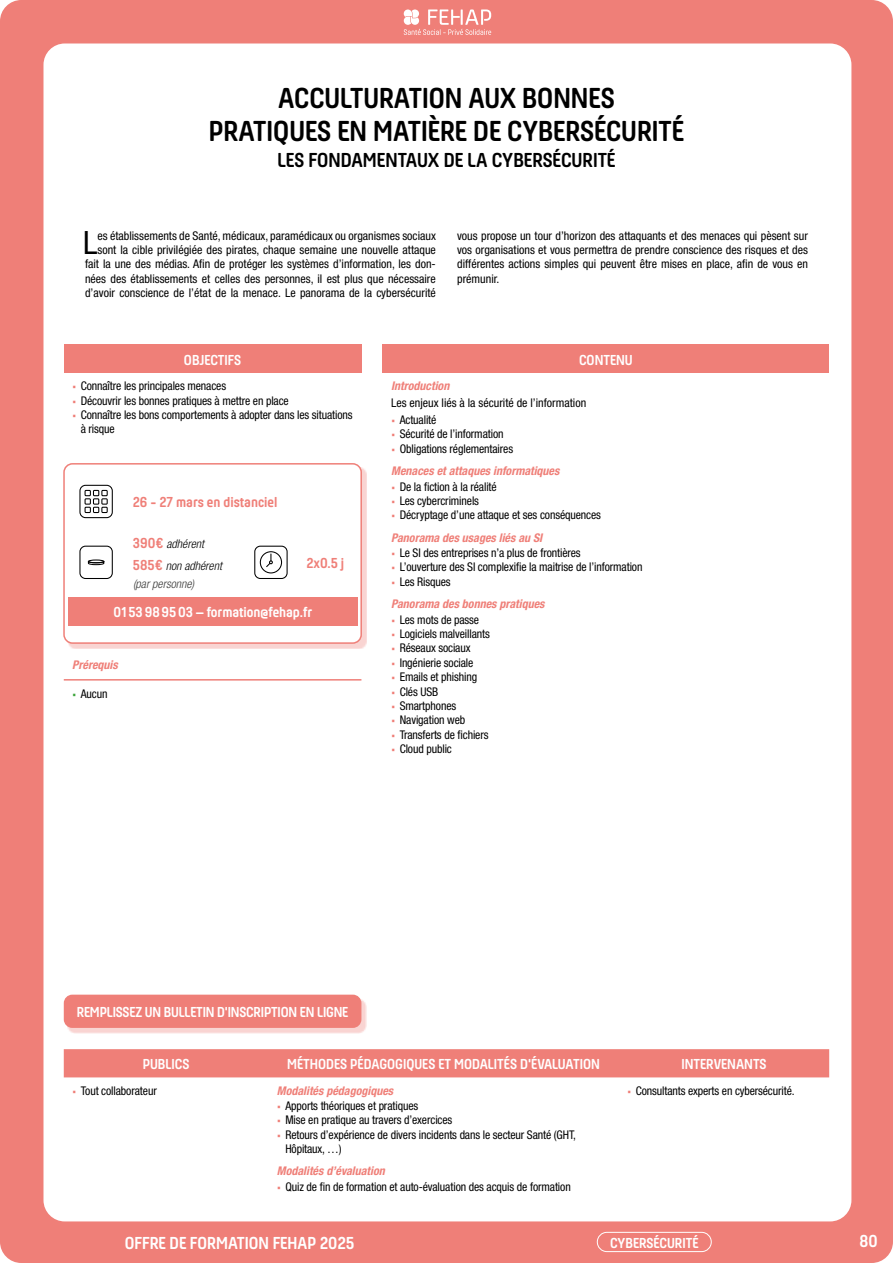
<style>
.page{position:relative;width:893px;height:1263px;background:#ef7f78}
.page>*{position:absolute;margin:0;border:0;box-sizing:border-box;transform-origin:0 0}
.t1{font:condensed 32.1px "Helvetica Neue LT Pro";color:#000}
.t2{font:700 30px/33px "Hansom FY";color:#000;text-align:center}
.t3{font:700 21px "Hansom FY";color:#000}
.t4{font:700 18px "Hansom FY";color:#fff}
.t5{font:700 15px "Hansom FY";color:#fff}
.t6{font:700 15px "Hansom FY";color:#ef7f78}
.t7{font:condensed 12px/14.4px "Helvetica Neue LT Pro";letter-spacing:-.01em;color:#000}
.t8{font:italic 700 condensed 12px/22.5px "Helvetica Neue LT Pro";color:#ef7f78}
.t9{font:italic 300 condensed 12px/22.2px "Helvetica Neue LT Pro";color:#000}
.t10{font:italic 300 condensed 12px "Helvetica Neue LT Pro";color:#3c3c3b}
.s1{font-family:"Acumin Variable Concept";font-stretch:normal;color:#ef7f78}
.s2{font-family:"Hansom FY";font-weight:700;font-style:normal;font-stretch:normal;font-size:15px;color:#ef7f78}
.s3{font-family:"Acumin Variable Concept";font-stretch:normal;color:#3ea53c}
.s4{font-family:"Acumin Variable Concept";font-weight:400;font-style:normal;font-stretch:normal}
.s5{font-weight:400;font-style:normal;color:#000}
.s6{font-weight:700;font-style:italic;color:#ef7f78}
</style>
<div class="page">
<div style="left:43px;top:43px;width:808px;height:1178px;background:#fff;border-radius:21px"></div>
<svg style="left:404px;top:9px;width:87px;height:26px"></svg>
<div style="left:597px;top:1232px;width:115px;height:20px;border:1px solid #fff;border-radius:10px"></div>
<div style="left:64px;top:1049px;width:765px;height:28px;background:#ef7f78"></div>
<hr style="left:64px;top:679px;width:297px;height:1px;background:#ef7f78">
<div style="left:383px;top:345px;width:446px;height:28px;background:#ef7f78"></div>
<div style="left:64px;top:345px;width:297px;height:28px;background:#ef7f78"></div>
<div style="left:67px;top:998px;width:300px;height:36px;background:#f9d4d2"></div>
<div style="left:64px;top:995px;width:297px;height:33px;background:#ef7f78;border-radius:9px"></div>
<div style="left:68px;top:468px;width:298px;height:181px;background:#f9d4d2"></div>
<div style="left:64px;top:464px;width:297px;height:179px;background:#fff;border-radius:9px"></div>
<div style="left:68px;top:597px;width:289px;height:28px;background:#ef7f78"></div>
<div style="left:79px;top:485px;width:34px;height:33px;border:1px solid #000;border-radius:6px"></div>
<svg style="left:85px;top:490px;width:14px;height:6px"></svg>
<div style="left:101px;top:490px;width:7px;height:6px;border:1px solid #000"></div>
<div style="left:85px;top:498px;width:6px;height:7px;border:1px solid #000"></div>
<div style="left:93px;top:498px;width:6px;height:7px;border:1px solid #000"></div>
<div style="left:101px;top:498px;width:7px;height:7px;border:1px solid #000"></div>
<svg style="left:85px;top:507px;width:14px;height:6px"></svg>
<div style="left:101px;top:507px;width:7px;height:6px;border:1px solid #000"></div>
<div style="left:79px;top:546px;width:34px;height:33px;border:1px solid #000;border-radius:6px"></div>
<div style="left:88px;top:559px;width:16px;height:4px;border:1px solid #000;border-radius:50%"></div>
<svg style="left:87px;top:560px;width:18px;height:6px"></svg>
<div style="left:260px;top:551px;width:22px;height:22px;border:1px solid #000;border-radius:50%"></div>
<svg style="left:266px;top:554px;width:7px;height:13px"></svg>
<div style="left:254px;top:546px;width:34px;height:33px;border:1px solid #000;border-radius:6px"></div>
<div style="left:63px;top:463px;width:299px;height:181px;border:2px solid #ef7f78;border-radius:9px"></div>
<h2 class="t2" style="left:209px;top:81px;width:477px">ACCULTURATION AUX BONNES<br>PRATIQUES EN MATIÈRE DE CYBERSÉCURITÉ</h2>
<h3 class="t3" style="left:277px;top:148px;width:340px">LES FONDAMENTAUX DE LA CYBERSÉCURITÉ</h3>
<p class="t7" style="left:85px;top:228px;width:352px;text-align:right">es établissements de Santé, médicaux, paramédicaux ou organismes sociaux sont la cible privilégiée des pirates, chaque semaine une nouvelle attaque fait la une des médias. Afin de protéger les systèmes d’information, les don&shy;nées des établissements et celles des personnes, il est plus que nécessaire d’avoir conscience de l’état de la menace. Le panorama de la cybersécurité</p>
<p class="t7" style="left:457px;top:228px;width:352px;text-align:justify">vous propose un tour d’horizon des attaquants et des menaces qui pèsent sur vos organisations et vous permettra de prendre conscience des risques et des différentes actions simples qui peuvent être mises en place, afin de vous en prémunir.</p>
<h1 class="t1" style="left:83px;top:224px;width:16px">L</h1>
<p class="t5" style="left:184px;top:351px;width:59px">OBJECTIFS</p>
<p class="t7" style="left:72px;top:378px;width:155px"><span class="s1">•</span> Connaître les principales menaces</p>
<p class="t7" style="left:72px;top:393px;width:218px"><span class="s1">•</span> Découvrir les bonnes pratiques à mettre en place</p>
<p class="t7" style="left:81px;top:407px;width:273px;text-indent:-9px"><span class="s1">•</span> Connaître les bons comportements à adopter dans les situations à risque</p>
<p class="t6" style="left:133px;top:493px;width:146px">26 - 27 mars en distanciel</p>
<p class="t9" style="left:133px;top:532px;width:90px"><span class="s2">390€</span> adhérent<br><span class="s2">585€</span> non adhérent</p>
<p class="t10" style="left:133px;top:577px;width:63px">(par personne)</p>
<p class="t6" style="left:306px;top:554px;width:39px">2x0.5 j</p>
<p class="t5" style="left:113px;top:603px;width:200px">01 53989503 – formation@fehap.fr</p>
<p class="t8" style="left:72px;top:654px;width:47px">Prérequis</p>
<p class="t7" style="left:72px;top:686px;width:37px"><span class="s3">•</span> Aucun</p>
<p class="t5" style="left:579px;top:351px;width:55px">CONTENU</p>
<p class="t8" style="left:391px;top:375px;width:60px">Introduction</p>
<p class="t7" style="left:391px;top:395px;width:197px">Les enjeux liés à la sécurité de l’information</p>
<p class="t7" style="left:391px;top:412px;width:47px"><span class="s1">•</span> Actualité</p>
<p class="t7" style="left:391px;top:427px;width:114px"><span class="s1">•</span> Sécurité de l’information</p>
<p class="t8" style="left:391px;top:437px;width:170px"><span class="s4">•</span> <span class="s5">Obligations réglementaires<br></span>Menaces et attaques informatiques</p>
<p class="t7" style="left:391px;top:479px;width:107px"><span class="s1">•</span> De la fiction à la réalité</p>
<p class="t7" style="left:391px;top:493px;width:89px"><span class="s1">•</span> Les cybercriminels</p>
<p class="t7" style="left:391px;top:504px;width:211px;line-height:22.5px"><span class="s1">•</span> Décryptage d’une attaque et ses conséquences<br><span class="s6">Panorama des usages liés au SI</span></p>
<p class="t7" style="left:391px;top:545px;width:191px"><span class="s1">•</span> Le SI des entreprises n’a plus de frontières</p>
<p class="t7" style="left:391px;top:560px;width:253px"><span class="s1">•</span> L’ouverture des SI complexifie la maitrise de l’information</p>
<p class="t8" style="left:391px;top:570px;width:155px"><span class="s4">•</span> <span class="s5">Les Risques<br></span>Panorama des bonnes pratiques</p>
<p class="t7" style="left:391px;top:612px;width:89px"><span class="s1">•</span> Les mots de passe</p>
<p class="t7" style="left:391px;top:626px;width:100px"><span class="s1">•</span> Logiciels malveillants</p>
<p class="t7" style="left:391px;top:641px;width:81px"><span class="s1">•</span> Réseaux sociaux</p>
<p class="t7" style="left:391px;top:655px;width:84px"><span class="s1">•</span> Ingénierie sociale</p>
<p class="t7" style="left:391px;top:670px;width:87px"><span class="s1">•</span> Emails et phishing</p>
<p class="t7" style="left:391px;top:684px;width:49px"><span class="s1">•</span> Clés USB</p>
<p class="t7" style="left:391px;top:698px;width:67px"><span class="s1">•</span> Smartphones</p>
<p class="t7" style="left:391px;top:713px;width:76px"><span class="s1">•</span> Navigation web</p>
<p class="t7" style="left:391px;top:727px;width:99px"><span class="s1">•</span> Transferts de fichiers</p>
<p class="t7" style="left:391px;top:742px;width:62px"><span class="s1">•</span> Cloud public</p>
<p class="t5" style="left:77px;top:1003px;width:273px">REMPLISSEZ UN BULLETIN D'INSCRIPTION EN LIGNE</p>
<p class="t5" style="left:143px;top:1055px;width:48px">PUBLICS</p>
<p class="t5" style="left:287px;top:1055px;width:314px">MÉTHODES PÉDAGOGIQUES ET MODALITÉS D'ÉVALUATION</p>
<p class="t5" style="left:681px;top:1055px;width:87px">INTERVENANTS</p>
<p class="t7" style="left:72px;top:1083px;width:86px"><span class="s1">•</span> Tout collaborateur</p>
<p class="t8" style="left:277px;top:1079px;width:118px">Modalités pédagogiques</p>
<p class="t7" style="left:277px;top:1098px;width:143px"><span class="s1">•</span> Apports théoriques et pratiques</p>
<p class="t7" style="left:277px;top:1112px;width:177px"><span class="s1">•</span> Mise en pratique au travers d’exercices</p>
<p class="t7" style="left:285px;top:1127px;width:292px;text-indent:-9px"><span class="s1">•</span> Retours d’expérience de divers incidents dans le secteur Santé (GHT,<br>Hôpitaux, …)</p>
<p class="t8" style="left:277px;top:1160px;width:109px">Modalités d’évaluation</p>
<p class="t7" style="left:277px;top:1179px;width:295px"><span class="s1">•</span> Quiz de fin de formation et auto-évaluation des acquis de formation</p>
<p class="t7" style="left:627px;top:1083px;width:169px"><span class="s1">•</span> Consultants experts en cybersécurité.</p>
<h3 class="t4" style="left:125px;top:1232px;width:231px">OFFRE DE FORMATION FEHAP 2025</h3>
<p class="t5" style="left:610px;top:1234px;width:90px">CYBERSÉCURITÉ</p>
<h3 class="t4" style="left:859px;top:1230px;width:20px">80</h3>
</div>
